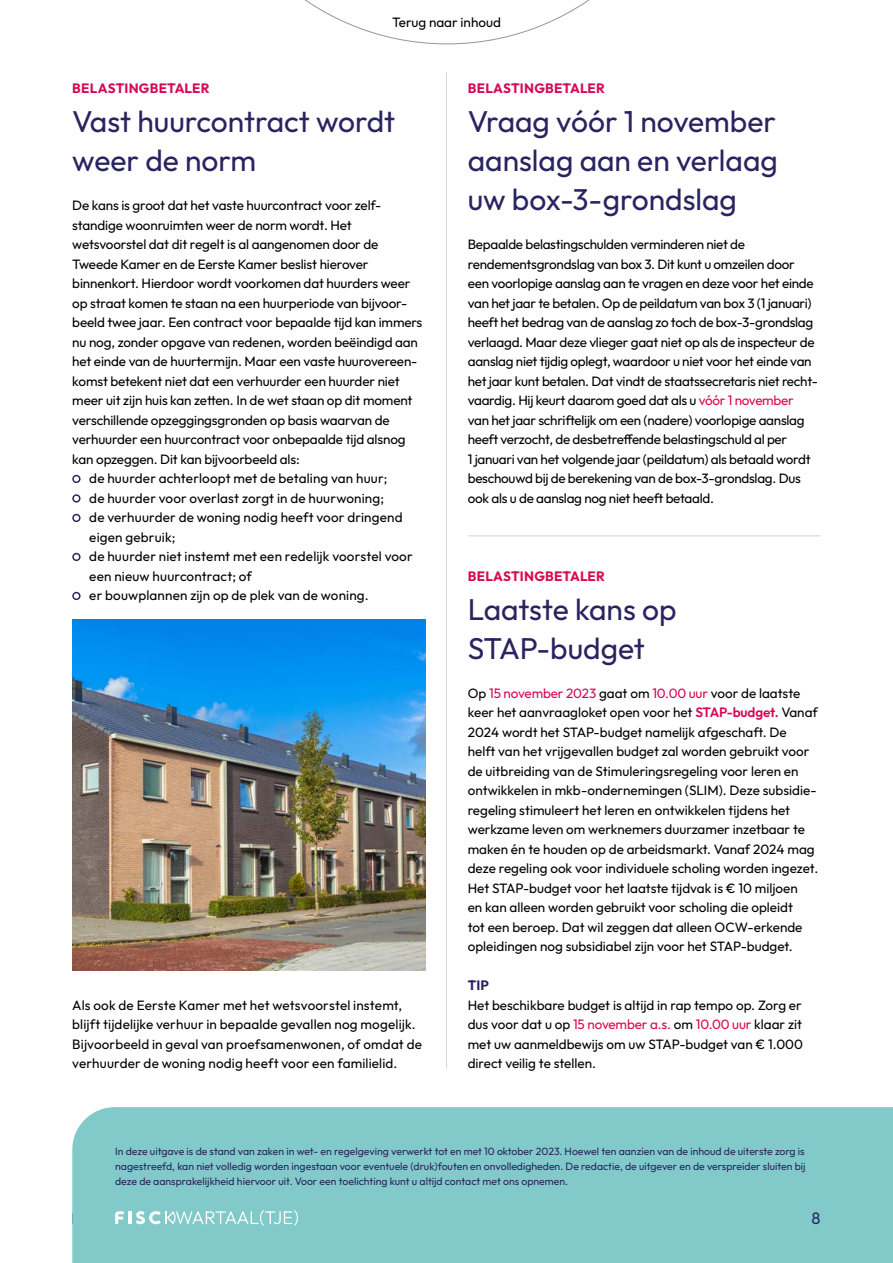
<style>
.page{position:relative;width:893px;height:1263px;background:#fff}
.page>*{position:absolute;margin:0;border:0;box-sizing:border-box;transform-origin:0 0}
.artikel_titel{font:30px/39px "Outfit";color:#292461}
.t1{font:16.5px "Outfit";color:#292461}
.platte_tekst{font:13.5px/19.5px "Outfit";letter-spacing:-.01em;color:#000}
.platte_tekst-2{font:13.5px/19.5px "Outfit";letter-spacing:.01em;color:#000}
.platte_tekst-3{font:13.5px/19.5px "Outfit";letter-spacing:.015em;color:#000}
.artikel_titel-2{font:700 13.5px "Outfit";letter-spacing:.015em;color:#d60a52}
.let_op___tip{font:700 13.5px "Outfit";color:#292461}
.platte_tekst-4{font:10.5px/14.9px "Outfit";color:#292461;text-align:justify}
.s1{color:#d60a52}
.s2{font-weight:600;color:#d60a52}
</style>
<div class="page">
<svg style="left:304px;top:0;width:286px;height:44px"></svg>
<svg style="left:72px;top:475px;width:9px;height:8px"></svg>
<svg style="left:72px;top:494px;width:9px;height:9px"></svg>
<svg style="left:72px;top:514px;width:9px;height:8px"></svg>
<svg style="left:72px;top:553px;width:9px;height:8px"></svg>
<svg style="left:72px;top:592px;width:9px;height:8px"></svg>
<hr style="left:446px;top:72px;width:1px;height:996px;background:#d4d3df">
<img style="left:72px;top:620px;width:353px;height:351px">
<div style="left:72px;top:1107px;width:821px;height:156px;background:#82cac9"></div>
<hr style="left:468px;top:535px;width:353px;height:1px;background:#d4d3df">
<svg style="left:72px;top:1210px;width:226px;height:16px;background:#9bd4d3"></svg>
<p class="platte_tekst" style="left:392px;top:12px;width:110px">Terug naar inhoud</p>
<p class="artikel_titel-2" style="left:72px;top:81px;width:139px">BELASTINGBETALER</p>
<p class="artikel_titel" style="left:72px;top:102px;width:324px">Vast huurcontract wordt weer de norm</p>
<p class="platte_tekst" style="left:72px;top:195px;width:352px">De kans is groot dat het vaste huurcontract voor zelf&shy;standige woonruimten weer de norm wordt. Het wetsvoorstel dat dit regelt is al aangenomen door de Tweede Kamer en de Eerste Kamer beslist hierover binnenkort. Hierdoor wordt voorkomen dat huurders weer op straat komen te staan na een huurperiode van bijvoor&shy;beeld twee jaar. Een contract voor bepaalde tijd kan immers nu nog, zonder opgave van redenen, worden beëindigd aan het einde van de huurtermijn. Maar een vaste huurovereen&shy;komst betekent niet dat een verhuurder een huurder niet meer uit zijn huis kan zetten. In de wet staan op dit moment verschillende opzeggingsgronden op basis waarvan de verhuurder een huurcontract voor onbepaalde tijd alsnog kan opzeggen. Dit kan bijvoorbeeld als:</p>
<p class="platte_tekst-3" style="left:89px;top:468px;width:300px">de huurder achterloopt met de betaling van huur;</p>
<p class="platte_tekst-2" style="left:89px;top:488px;width:296px">de huurder voor overlast zorgt in de huurwoning;</p>
<p class="platte_tekst-3" style="left:89px;top:507px;width:315px">de verhuurder de woning nodig heeft voor dringend eigen gebruik;</p>
<p class="platte_tekst-2" style="left:89px;top:546px;width:325px">de huurder niet instemt met een redelijk voorstel voor een nieuw huurcontract; of</p>
<p class="platte_tekst-3" style="left:89px;top:585px;width:281px">er bouwplannen zijn op de plek van de woning.</p>
<p class="platte_tekst-2" style="left:72px;top:995px;width:351px">Als ook de Eerste Kamer met het wetsvoorstel instemt, blijft tijdelijke verhuur in bepaalde gevallen nog mogelijk.<br>Bijvoorbeeld in geval van proefsamenwonen, of omdat de verhuurder de woning nodig heeft voor een familielid.</p>
<p class="artikel_titel-2" style="left:468px;top:81px;width:139px">BELASTINGBETALER</p>
<p class="artikel_titel" style="left:468px;top:102px;width:312px;text-align:justify">Vraag vóór 1 november aanslag aan en verlaag uw box-3-grondslag</p>
<p class="platte_tekst" style="left:468px;top:234px;width:352px">Bepaalde belastingschulden verminderen niet de rendementsgrondslag van box 3. Dit kunt u omzeilen door een voorlopige aanslag aan te vragen en deze voor het einde van het jaar te betalen. Op de peildatum van box 3 (1 januari) heeft het bedrag van de aanslag zo toch de box-3-grondslag verlaagd. Maar deze vlieger gaat niet op als de inspecteur de aanslag niet tijdig oplegt, waardoor u niet voor het einde van het jaar kunt betalen. Dat vindt de staatssecretaris niet recht&shy;vaardig. Hij keurt daarom goed dat als u <span class="s1">vóór 1 november </span>van het jaar schriftelijk om een (nadere) voorlopige aanslag heeft verzocht, de desbetreffende belastingschuld al per<br>1 januari van het volgende jaar (peildatum) als betaald wordt beschouwd bij de berekening van de box-3-grondslag. Dus ook als u de aanslag nog niet heeft betaald.</p>
<p class="artikel_titel-2" style="left:468px;top:568px;width:139px">BELASTINGBETALER</p>
<p class="artikel_titel" style="left:468px;top:589px;width:210px">Laatste kans op<br>STAP-budget</p>
<p class="platte_tekst" style="left:468px;top:683px;width:352px">Op <span class="s1">15 november 2023</span> gaat om <span class="s1">10.00 uur</span> voor de laatste keer het aanvraagloket open voor het <span class="s2">STAP-budget.</span> Vanaf 2024 wordt het STAP-budget namelijk afgeschaft. De<br>helft van het vrijgevallen budget zal worden gebruikt voor de uitbreiding van de Stimuleringsregeling voor leren en ontwikkelen in mkb-ondernemingen (SLIM). Deze subsidie&shy;regeling stimuleert het leren en ontwikkelen tijdens het werkzame leven om werknemers duurzamer inzetbaar te maken én te houden op de arbeidsmarkt. Vanaf 2024 mag deze regeling ook voor individuele scholing worden ingezet.</p>
<p class="platte_tekst" style="left:468px;top:878px;width:336px">Het STAP-budget voor het laatste tijdvak is € 10 miljoen en kan alleen worden gebruikt voor scholing die opleidt tot een beroep. Dat wil zeggen dat alleen OCW-erkende opleidingen nog subsidiabel zijn voor het STAP-budget.</p>
<p class="let_op___tip" style="left:468px;top:978px;width:23px">TIP</p>
<p class="platte_tekst" style="left:468px;top:995px;width:337px;text-align:justify">Het beschikbare budget is altijd in rap tempo op. Zorg er dus voor dat u op <span class="s1">15 november a.s.</span> om <span class="s1">10.00 uur</span> klaar zit met uw aanmeldbewijs om uw STAP-budget van € 1.000 direct veilig te stellen.</p>
<p class="platte_tekst-4" style="left:115px;top:1144px;width:692px">In deze uitgave is de stand van zaken in wet- en regelgeving verwerkt tot en met 10 oktober 2023. Hoewel ten aanzien van de inhoud de uiterste zorg is nagestreefd, kan niet volledig worden ingestaan voor eventuele (druk)fouten en onvolledigheden. De redactie, de uitgever en de verspreider sluiten bij deze de aansprakelijkheid hiervoor uit. Voor een toelichting kunt u altijd contact met ons opnemen.</p>
<p class="t1" style="left:812px;top:1209px;width:11px">8</p>
</div>
